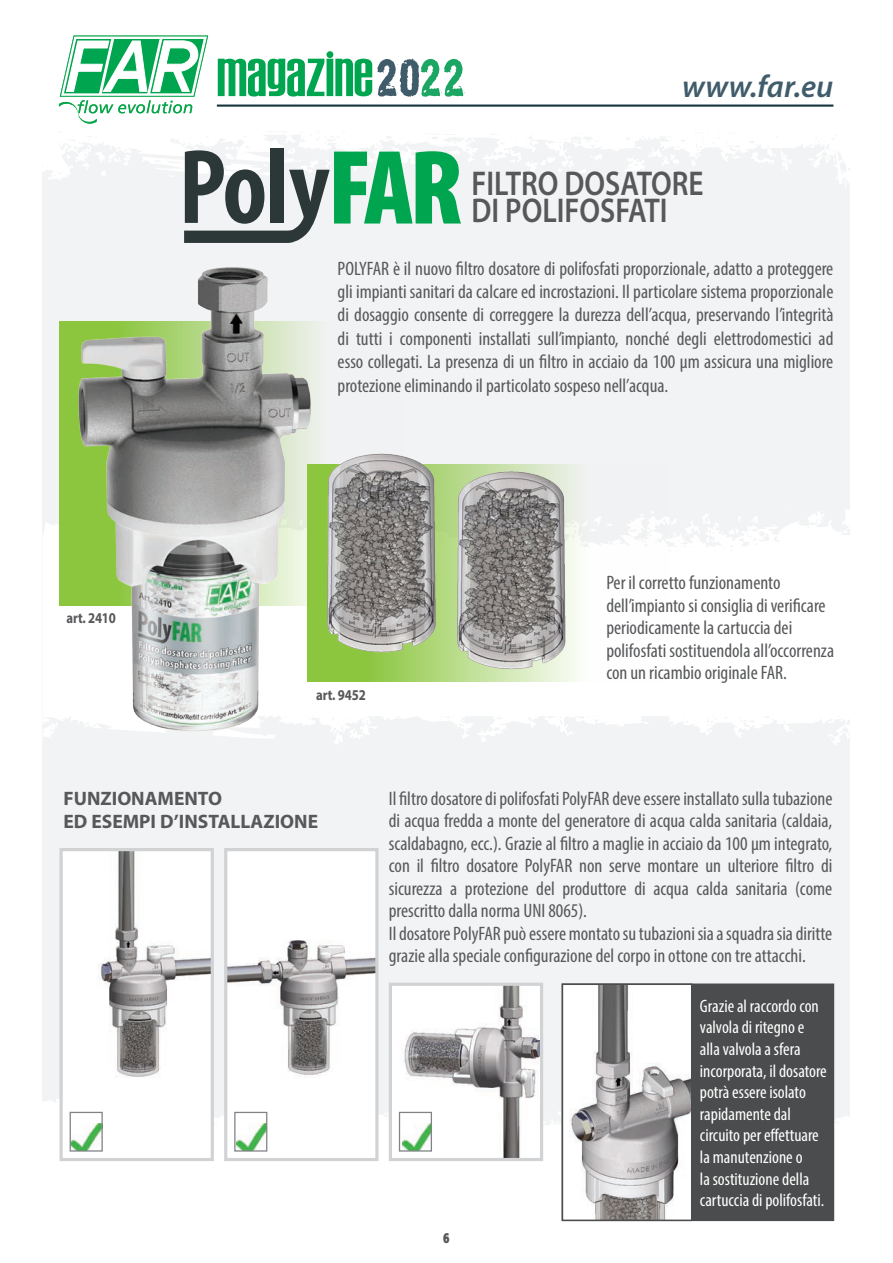
<style>
.page{position:relative;width:893px;height:1263px;background:#fff}
.page>*{position:absolute;margin:0;border:0;box-sizing:border-box;transform-origin:0 0}
.t1{font:54.75px "Establo";color:#00a54f}
.t2{font:600 34.5px "Myriad Pro";color:#57585a;scale:.85 1}
.t3{font:italic 600 31.5px "Myriad Pro";letter-spacing:.005em;color:#405c6a}
.t4{font:condensed 19.5px/22.5px "Myriad Pro";color:#57585a}
.t5{font:700 19.5px "Myriad Pro";color:#57585a}
.t6{font:condensed 18px/21.6px "Myriad Pro";color:#fff}
.t7{font:700 15px "Myriad Pro";letter-spacing:-.01em;color:#57585a;scale:.85 1}
.t8{font:700 condensed 15px "Formata";color:#57585a;scale:.85 1}
</style>
<div class="page">
<div style="left:43px;top:0;width:807px;height:1263px;background:#f2f3f4"></div>
<svg style="left:42px;top:0;width:808px;height:184px;fill:#fff"></svg>
<div style="left:42px;top:1097px;width:808px;height:166px;background:#fff"></div>
<svg style="left:833px;top:157px;width:3px;height:5px"></svg>
<svg style="left:625px;top:141px;width:56px;height:34px"></svg>
<svg style="left:417px;top:133px;width:7px;height:2px"></svg>
<svg style="left:220px;top:1114px;width:4px;height:22px"></svg>
<svg style="left:543px;top:1119px;width:19px;height:22px"></svg>
<svg style="left:509px;top:133px;width:94px;height:47px"></svg>
<svg style="left:42px;top:144px;width:30px;height:37px"></svg>
<svg style="left:836px;top:169px;width:14px;height:18px"></svg>
<svg style="left:834px;top:1113px;width:16px;height:26px"></svg>
<svg style="left:42px;top:1103px;width:17px;height:23px"></svg>
<svg style="left:59px;top:36px;width:149px;height:89px"></svg>
<hr style="left:217px;top:105px;width:616px;height:2px;background:#15333f">
<svg style="left:377px;top:57px;width:88px;height:40px"></svg>
<div style="left:562px;top:983px;width:272px;height:238px;background:#4b4c4d"></div>
<svg style="left:43px;top:509px;width:807px;height:236px;fill:#fff"></svg>
<svg style="left:43px;top:721px;width:16px;height:19px"></svg>
<svg style="left:316px;top:509px;width:353px;height:173px;fill:#fefefe"></svg>
<svg style="left:81px;top:142px;width:380px;height:101px"></svg>
<div style="left:562px;top:984px;width:130px;height:236px;background:#fff"></div>
<img style="left:570px;top:986px;width:119px;height:232px">
<div style="left:562px;top:983px;width:130px;height:238px;border:2px solid #4b4c4d"></div>
<div style="left:61px;top:850px;width:151px;height:309px;background:#fff"></div>
<img style="left:98px;top:852px;width:112px;height:225px">
<div style="left:60px;top:848px;width:154px;height:313px;border:3px solid #d1d2d4"></div>
<img style="left:72px;top:1123px;width:29px;height:26px">
<div style="left:70px;top:1112px;width:33px;height:39px;border:1px solid #808285"></div>
<div style="left:226px;top:850px;width:151px;height:309px;background:#fff"></div>
<img style="left:228px;top:940px;width:147px;height:138px">
<div style="left:224px;top:848px;width:155px;height:313px;border:3px solid #d1d2d4"></div>
<img style="left:236px;top:1123px;width:29px;height:26px">
<div style="left:234px;top:1112px;width:33px;height:39px;border:1px solid #808285"></div>
<img style="left:393px;top:987px;width:146px;height:170px">
<div style="left:389px;top:983px;width:154px;height:178px;border:3px solid #d1d2d4"></div>
<img style="left:402px;top:1123px;width:28px;height:26px">
<div style="left:399px;top:1112px;width:33px;height:39px;border:1px solid #808285"></div>
<div style="left:59px;top:321px;width:258px;height:285px;background:#8bc63e"></div>
<img style="left:67px;top:267px;width:249px;height:468px">
<img style="left:446px;top:464px;width:131px;height:215px">
<img style="left:316px;top:446px;width:131px;height:218px">
<h1 class="t1" style="left:217px;top:47px;width:158px">MAGAZINE</h1>
<h3 class="t3" style="left:682px;top:66px;width:153px">www.far.eu</h3>
<p class="t2" style="left:471px;top:162px;width:275px">FILTRO DOSATORE</p>
<p class="t2" style="left:471px;top:189px;width:232px">DI POLIFOSFATI</p>
<p class="t7" style="left:66px;top:608px;width:60px">art. 2410</p>
<p class="t4" style="left:338px;top:256px;width:497px;line-height:23.4px;text-align:justify">POLYFAR è il nuovo filtro dosatore di polifosfati proporzionale, adatto a proteggere gli impianti sanitari da calcare ed incrostazioni. Il particolare sistema proporzionale di dosaggio consente di correggere la durezza dell’acqua, preservando l’integrità di tutti i componenti installati sull’impianto, nonché degli elettrodomestici ad esso collegati. La presenza di un filtro in acciaio da 100 μm assicura una migliore protezione eliminando il particolato sospeso nell’acqua.</p>
<p class="t7" style="left:316px;top:685px;width:60px">art. 9452</p>
<p class="t4" style="left:606px;top:571px;width:229px">Per il corretto funzionamento dell’impianto si consiglia di verificare periodicamente la cartuccia dei polifosfati sostituendola all’occorrenza con un ricambio originale FAR.</p>
<p class="t5" style="left:63px;top:785px;width:160px">FUNZIONAMENTO</p>
<p class="t5" style="left:63px;top:809px;width:256px">ED ESEMPI D’INSTALLAZIONE</p>
<p class="t4" style="left:389px;top:787px;width:445px;text-align:justify">Il filtro dosatore di polifosfati PolyFAR deve essere installato sulla tubazione di acqua fredda a monte del generatore di acqua calda sanitaria (caldaia, scaldabagno, ecc.). Grazie al filtro a maglie in acciaio da 100 μm integrato, con il filtro dosatore PolyFAR non serve montare un ulteriore filtro di sicurezza a protezione del produttore di acqua calda sanitaria (come prescritto dalla norma UNI 8065).</p>
<p class="t4" style="left:389px;top:922px;width:445px">Il dosatore PolyFAR può essere montato su tubazioni sia a squadra sia diritte grazie alla speciale configurazione del corpo in ottone con tre attacchi.</p>
<p class="t6" style="left:700px;top:995px;width:128px">Grazie al raccordo con valvola di ritegno e alla valvola a sfera incorporata, il dosatore potrà essere isolato rapidamente dal circuito per effettuare la manutenzione o<br>la sostituzione della cartuccia di polifosfati.</p>
<p class="t8" style="left:443px;top:1228px;width:9px">6</p>
</div>
